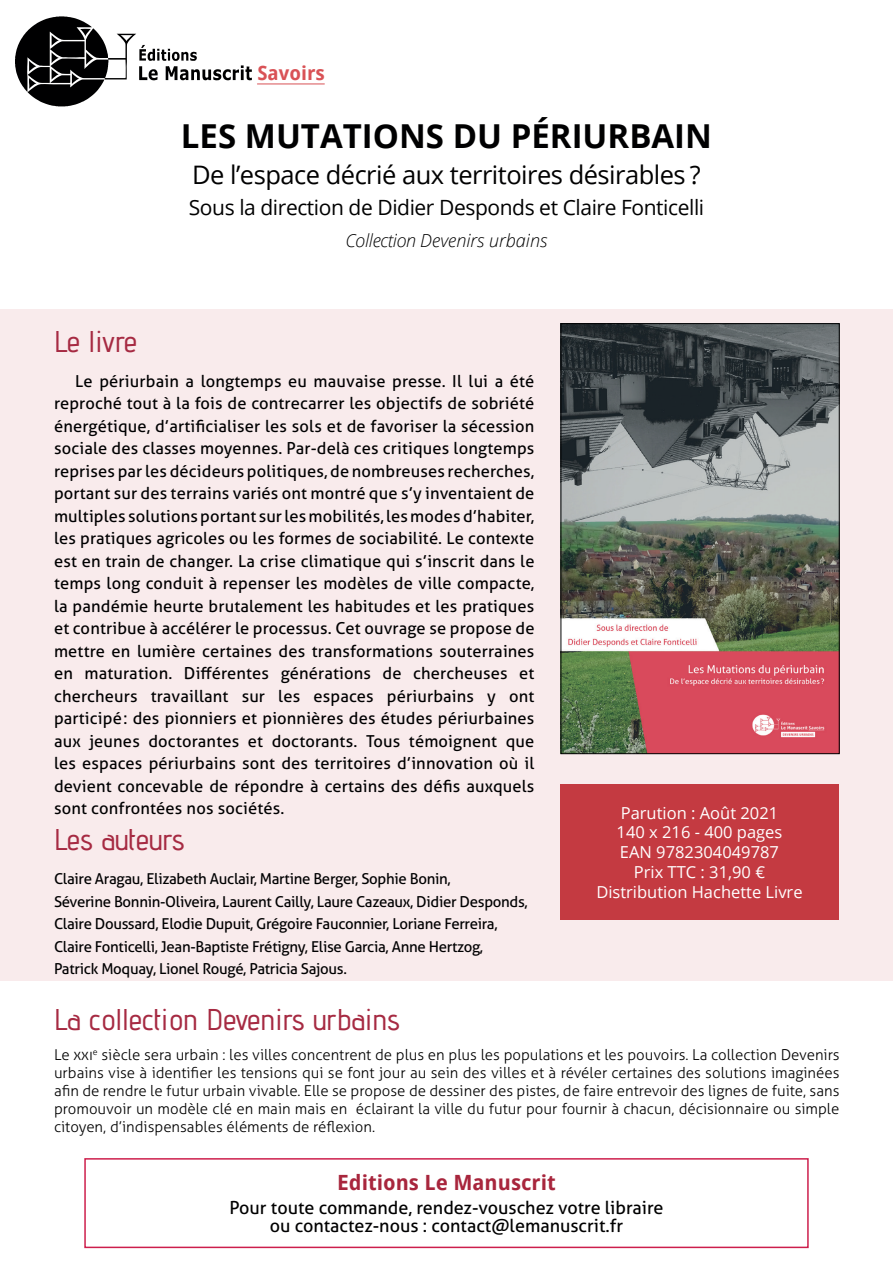
<style>
.page{position:relative;width:893px;height:1263px;background:#fff}
.page>*{position:absolute;margin:0;border:0;box-sizing:border-box;transform-origin:0 0}
.t1{font:700 33px "Open Sans";color:#000001}
.t2{font:500 30px "Advent Pro";color:#a62a42}
.t3{font:25.5px "Open Sans";letter-spacing:-.02em;color:#000001}
.t4{font:21px "Open Sans";letter-spacing:-.02em;color:#000001}
.Présentation_collect{font:700 21px "Droid Sans";color:#a8263d}
.t5{font:700 19.5px "Droid Sans";color:#d95256}
.Présentation_collect-2{font:18px/18px "Aller";color:#000001;text-align:center}
.t6{font:italic 300 18px "Open Sans";color:#000001}
.t7{font:16.5px/22.5px "Aller";letter-spacing:.01em;color:#000001;text-align:justify}
.t8{font:16.5px "Open Sans";color:#fff}
.Présentation_collect-3{font:300 15px/18px "Aller";color:#000001;text-align:justify}
.t9{font:15px/22.5px "Aller";letter-spacing:-.02em;color:#000001}
</style>
<div class="page">
<div style="left:0;top:310px;width:893px;height:671px;background:#f9ebec"></div>
<div style="left:560px;top:784px;width:279px;height:135px;background:#c43a41"></div>
<img style="left:563px;top:325px;width:274px;height:427px">
<div style="left:561px;top:323px;width:278px;height:431px;border:1px solid #000001"></div>
<svg style="left:15px;top:16px;width:237px;height:90px"></svg>
<hr style="left:257px;top:83px;width:67px;height:1px;background:#d95256">
<div style="left:84px;top:1158px;width:725px;height:90px;border:2px solid #cd1e4c"></div>
<p class="t5" style="left:257px;top:62px;width:69px">Savoirs</p>
<p class="t1" style="left:181px;top:112px;width:533px">LES MUTATIONS DU PÉRIURBAIN</p>
<p class="t3" style="left:192px;top:157px;width:510px">De l’espace décrié aux territoires désirables ?</p>
<p class="t4" style="left:189px;top:193px;width:517px">Sous la direction de Didier Desponds et Claire Fonticelli</p>
<p class="t6" style="left:346px;top:228px;width:203px">Collection Devenirs urbains</p>
<p class="t2" style="left:54px;top:323px;width:85px">Le livre</p>
<p class="t7" style="left:54px;top:370px;width:482px;text-indent:21px">Le périurbain a longtemps eu mauvaise presse. Il lui a été reproché tout à la fois de contrecarrer les objectifs de sobriété énergétique, d’artificialiser les sols et de favoriser la sécession sociale des classes moyennes. Par-delà ces critiques longtemps reprises par les décideurs politiques, de nombreuses recherches, portant sur des terrains variés ont montré que s’y inventaient de multiples solutions portant sur les mobilités, les modes d’habiter, les pratiques agricoles ou les formes de sociabilité. Le contexte est en train de changer. La crise climatique qui s’inscrit dans le temps long conduit à repenser les modèles de ville compacte, la pandémie heurte brutalement les habitudes et les pratiques et contribue à accélérer le processus. Cet ouvrage se propose de mettre en lumière certaines des transformations souterraines en maturation. Différentes générations de chercheuses et chercheurs travaillant sur les espaces périurbains y ont participé : des pionniers et pionnières des études périurbaines aux jeunes doctorantes et doctorants. Tous témoignent que les espaces périurbains sont des territoires d’innovation où il devient concevable de répondre à certains des défis auxquels sont confrontées nos sociétés.</p>
<p class="t2" style="left:54px;top:821px;width:132px">Les auteurs</p>
<p class="t9" style="left:54px;top:867px;width:475px">Claire Aragau, Elizabeth Auclair, Martine Berger, Sophie Bonin,<br>Séverine Bonnin-Oliveira, Laurent Cailly, Laure Cazeaux, Didier Desponds, Claire Doussard, Elodie Dupuit, Grégoire Fauconnier, Loriane Ferreira, Claire Fonticelli, Jean-Baptiste Frétigny, Elise Garcia, Anne Hertzog, Patrick Moquay, Lionel Rougé, Patricia Sajous.</p>
<p class="t8" style="left:621px;top:801px;width:159px">Parution : Août 2021</p>
<p class="t8" style="left:617px;top:821px;width:167px">140 x 216 - 400 pages</p>
<p class="t8" style="left:620px;top:841px;width:161px">EAN 9782304049787</p>
<p class="t8" style="left:634px;top:861px;width:133px">Prix TTC : 31,90 €</p>
<p class="t8" style="left:596px;top:880px;width:208px">Distribution Hachette Livre</p>
<p class="t2" style="left:54px;top:1001px;width:348px">La collection Devenirs urbains</p>
<p class="Présentation_collect-3" style="left:54px;top:1045px;width:787px">Le xxi<sup>e</sup> siècle sera urbain : les villes concentrent de plus en plus les populations et les pouvoirs. La collection Devenirs urbains vise à identifier les tensions qui se font jour au sein des villes et à révéler certaines des solutions imaginées afin de rendre le futur urbain vivable. Elle se propose de dessiner des pistes, de faire entrevoir des lignes de fuite, sans promouvoir un modèle clé en main mais en éclairant la ville du futur pour fournir à chacun, décisionnaire ou simple citoyen, d’indispensables éléments de réflexion.</p>
<p class="Présentation_collect" style="left:337px;top:1171px;width:220px">Editions Le Manuscrit</p>
<p class="Présentation_collect-2" style="left:229px;top:1199px;width:436px">Pour toute commande, rendez-vouschez votre libraire ou contactez-nous : contact@lemanuscrit.fr</p>
</div>
